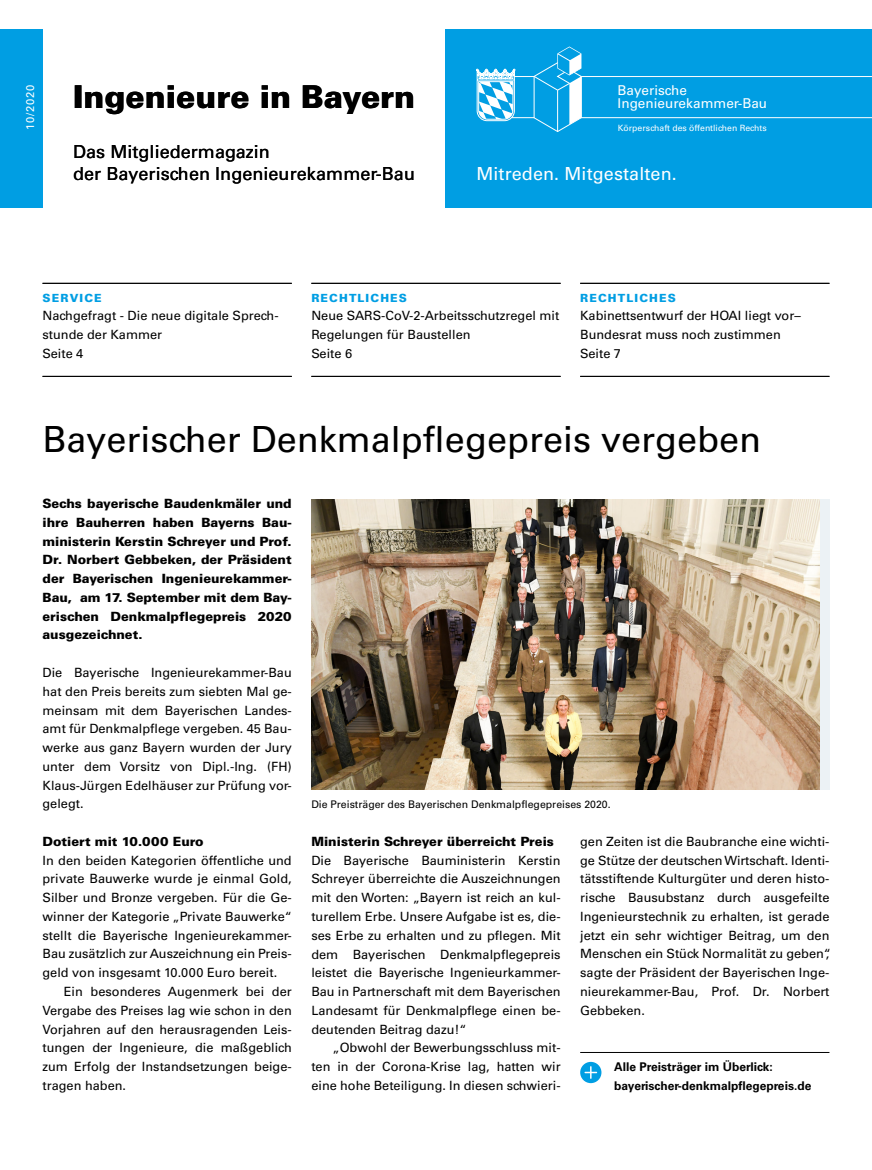
<style>
.page{position:relative;width:872px;height:1170px;background:#fff}
.page>*{position:absolute;margin:0;border:0;box-sizing:border-box;transform-origin:0 0}
.t1{font:36px "Univers LT Std";color:#000}
.t2{font:900 31.5px "Univers LT Std";color:#000}
.t3{font:18px/22.5px "Univers LT Std";letter-spacing:.005em;color:#000}
.t4{font:18px "Univers LT Std";letter-spacing:.005em;color:#fff}
.t5{font:13.5px/13.5px "Univers LT Std";color:#fff}
.t6{font:12.75px/18.8px "Univers LT Std";color:#000;text-align:justify}
.t7{font:900 12.75px/18.8px "Univers LT Std";color:#000;text-align:justify}
.t8{font:700 12px/18.8px "Univers LT Std";color:#000}
.t9{font:900 11.25px "Univers LT Std";letter-spacing:.1em;color:#009ee3}
.t10{font:11.25px "Univers LT Std";letter-spacing:.07em;color:#fff}
.t11{font:10.5px "Univers LT Std";color:#000}
.t12{font:8.7px "Univers LT Std";color:#fff}
</style>
<div class="page">
<hr style="left:580px;top:1051px;width:249px;height:1px;background:#000">
<div style="left:446px;top:30px;width:426px;height:178px;background:#009ee3"></div>
<hr style="left:581px;top:76px;width:291px;height:1px;background:#fff">
<hr style="left:581px;top:117px;width:291px;height:1px;background:#fff">
<svg style="left:476px;top:46px;width:106px;height:86px"></svg>
<hr style="left:557px;top:90px;width:1px;height:41px;background:#fff">
<div style="left:0;top:30px;width:43px;height:178px;background:#009ee3"></div>
<hr style="left:43px;top:283px;width:249px;height:1px;background:#000">
<hr style="left:43px;top:376px;width:249px;height:1px;background:#000">
<hr style="left:311px;top:376px;width:249px;height:1px;background:#000">
<hr style="left:580px;top:376px;width:249px;height:1px;background:#000">
<hr style="left:311px;top:283px;width:249px;height:1px;background:#000">
<hr style="left:580px;top:283px;width:249px;height:1px;background:#000">
<img style="left:311px;top:499px;width:508px;height:290px">
<svg style="left:580px;top:1061px;width:21px;height:21px"></svg>
<p class="t10" style="left:23px;top:98px;width:14px;rotate:-90deg">18</p>
<p class="t10" style="left:23px;top:130px;width:47px;rotate:-90deg">10/2020</p>
<p class="t10" style="left:23px;top:123px;width:8px;rotate:-90deg">2</p>
<h2 class="t2" style="left:73px;top:77px;width:344px">Ingenieure in Bayern</h2>
<p class="t5" style="left:617px;top:83px;width:151px">Bayerische<br>Ingenieurekammer-Bau</p>
<p class="t12" style="left:618px;top:122px;width:150px">Körperschaft des öffentlichen Rechts</p>
<h3 class="t4" style="left:476px;top:163px;width:202px">Mitreden. Mitgestalten.</h3>
<h3 class="t3" style="left:73px;top:140px;width:343px">Das Mitgliedermagazin<br>der Bayerischen Ingenieurekammer-Bau</h3>
<p class="t9" style="left:43px;top:290px;width:61px">SERVICE</p>
<p class="t6" style="left:43px;top:306px;width:238px;text-align:left">Nachgefragt - Die neue digitale Sprech&shy;stunde der Kammer<br>Seite 4</p>
<p class="t9" style="left:311px;top:290px;width:97px">RECHTLICHES</p>
<p class="t6" style="left:311px;top:306px;width:249px;text-align:left">Neue SARS-CoV-2-Arbeitsschutzregel mit<br>Regelungen für Baustellen<br>Seite 6</p>
<p class="t9" style="left:580px;top:290px;width:97px">RECHTLICHES</p>
<p class="t6" style="left:580px;top:306px;width:222px;text-align:left">Kabinettsentwurf der HOAI liegt vor–<br>Bundesrat muss noch zustimmen<br>Seite 7</p>
<h1 class="t1" style="left:43px;top:417px;width:720px">Bayerischer Denkmalpflegepreis vergeben</h1>
<p class="t7" style="left:43px;top:494px;width:251px">Sechs bayerische Baudenkmäler und ihre Bauherren haben Bayerns Bau&shy;ministerin Kerstin Schreyer und Prof.<br>Dr. Norbert Gebbeken, der Präsident der Bayerischen Ingenieurekammer-Bau, am 17. September mit dem Bay&shy;erischen Denkmalpflegepreis 2020 ausgezeichnet.</p>
<p class="t6" style="left:43px;top:663px;width:251px">Die Bayerische Ingenieurekammer-Bau hat den Preis bereits zum siebten Mal ge&shy;meinsam mit dem Bayerischen Landes&shy;amt für Denkmalpflege vergeben. 45 Bau&shy;werke aus ganz Bayern wurden der Jury unter dem Vorsitz von Dipl.-Ing. (FH)<br>Klaus-Jürgen Edelhäuser zur Prüfung vor&shy;gelegt.</p>
<p class="t7" style="left:43px;top:831px;width:163px">Dotiert mit 10.000 Euro</p>
<p class="t6" style="left:43px;top:850px;width:251px">In den beiden Kategorien öffentliche und private Bauwerke wurde je einmal Gold, Silber und Bronze vergeben. Für die Ge&shy;winner der Kategorie „Private Bauwerke“ stellt die Bayerische Ingenieurekammer-Bau zusätzlich zur Auszeichnung ein Preis&shy;geld von insgesamt 10.000 Euro bereit.</p>
<p class="t6" style="left:43px;top:982px;width:251px;text-indent:21px">Ein besonderes Augenmerk bei der Vergabe des Preises lag wie schon in den Vorjahren auf den herausragenden Leis&shy;tungen der Ingenieure, die maßgeblich zum Erfolg der Instandsetzungen beige&shy;tragen haben.</p>
<p class="t11" style="left:311px;top:798px;width:301px">Die Preisträger des Bayerischen Denkmalpflegepreises 2020.</p>
<p class="t7" style="left:311px;top:831px;width:244px">Ministerin Schreyer überreicht Preis</p>
<p class="t6" style="left:311px;top:850px;width:251px">Die Bayerische Bauministerin Kerstin Schreyer überreichte die Auszeichnungen mit den Worten: „Bayern ist reich an kul&shy;turellem Erbe. Unsere Aufgabe ist es, die&shy;ses Erbe zu erhalten und zu pflegen. Mit dem Bayerischen Denkmalpflegepreis leistet die Bayerische Ingenieurkammer-Bau in Partnerschaft mit dem Bayerischen Landesamt für Denkmalpflege einen be&shy;deutenden Beitrag dazu!“</p>
<p class="t6" style="left:311px;top:1038px;width:251px;text-indent:21px">„Obwohl der Bewerbungsschluss mit&shy;ten in der Corona-Krise lag, hatten wir eine hohe Beteiligung. In diesen schwieri-</p>
<p class="t6" style="left:580px;top:831px;width:252px;text-align:left">gen Zeiten ist die Baubranche eine wichti&shy;ge Stütze der deutschen Wirtschaft. Identi&shy;tätsstiftende Kulturgüter und deren histo&shy;rische Bausubstanz durch ausgefeilte Ingenieurstechnik zu erhalten, ist gerade jetzt ein sehr wichtiger Beitrag, um den Menschen ein Stück Normalität zu geben“, sagte der Präsident der Bayerischen Inge&shy;nieurekammer-Bau, Prof. Dr. Norbert Gebbeken.</p>
<p class="t8" style="left:614px;top:1057px;width:199px">Alle Preisträger im Überlick: bayerischer-denkmalpflegepreis.de</p>
</div>
